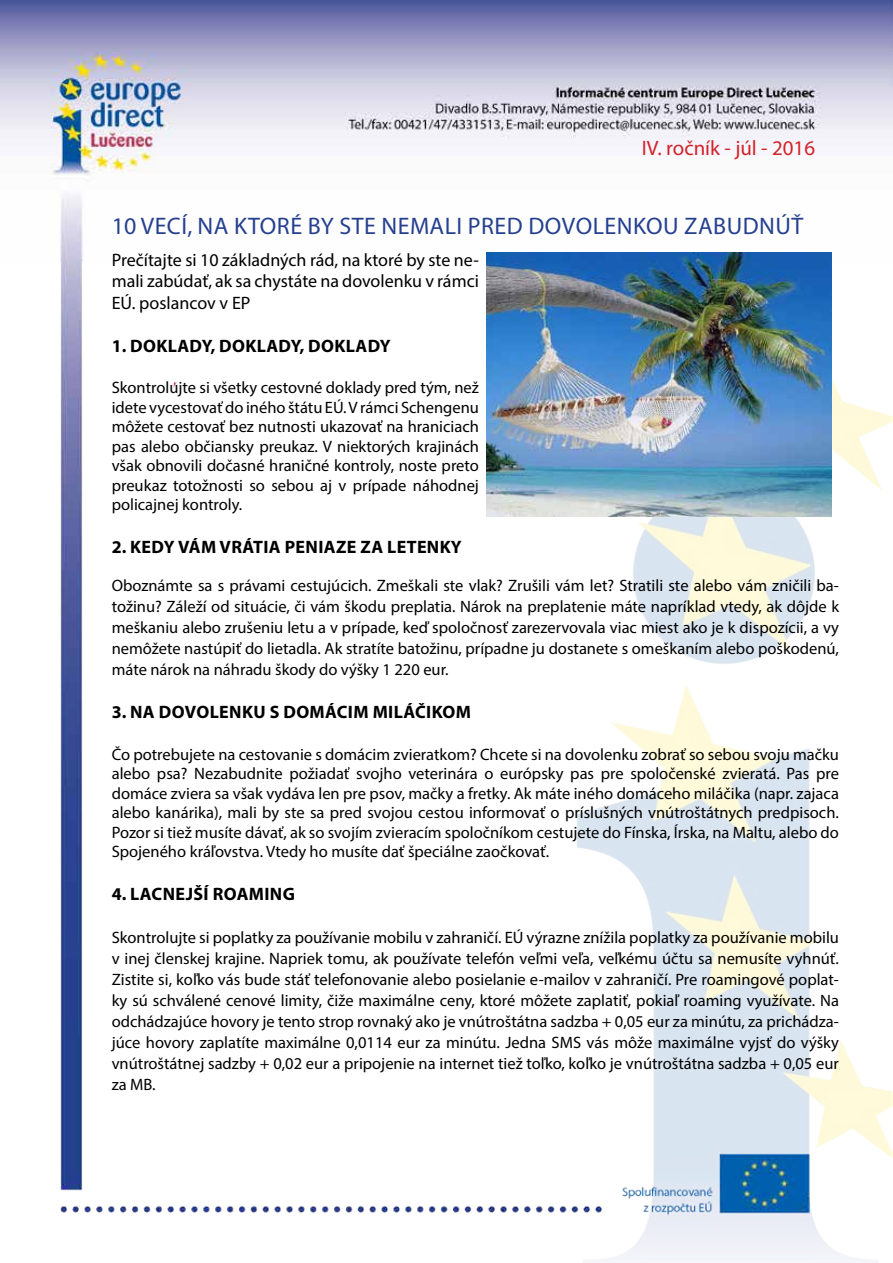
<style>
.page{position:relative;width:893px;height:1263px;background:#fff}
.page>*{position:absolute;margin:0;border:0;box-sizing:border-box;transform-origin:0 0}
.t1{font:24px "Myriad Pro";letter-spacing:.02em;color:#25408f}
.t2{font:20.85px "Myriad Pro";color:#d2232a}
.t3{font:700 18px "Myriad Pro";letter-spacing:.02em;color:#000}
.t4{font:18px/21.6px "Myriad Pro";color:#000;text-align:justify}
.t5{font:16.5px/19.5px "Myriad Pro";color:#000;text-align:justify}
</style>
<div class="page">
<img style="left:0;top:0;width:893px;height:1263px">
<img style="left:486px;top:252px;width:346px;height:265px">
<p class="t2" style="left:642px;top:135px;width:175px">IV. ročník - júl - 2016</p>
<h1 class="t1" style="left:112px;top:211px;width:689px">10 vecí, na ktoré by ste nemali pred dovolenkou zabudnúť</h1>
<p class="t4" style="left:112px;top:248px;width:369px">Prečítajte si 10 základných rád, na ktoré by ste ne&shy;mali zabúdať, ak sa chystáte na dovolenku v rámci EÚ. poslancov v EP</p>
<p class="t3" style="left:112px;top:334px;width:281px">1. DOKLADY, DOKLADY, DOKLADY</p>
<p class="t5" style="left:112px;top:377px;width:369px">Skontrolujte si všetky cestovné doklady pred tým, než idete vycestovať do iného štátu EÚ. V rámci Schengenu môžete cestovať bez nutnosti ukazovať na hraniciach pas alebo občiansky preukaz. V niektorých krajinách však obnovili dočasné hraničné kontroly, noste preto preukaz totožnosti so sebou aj v prípade náhodnej policajnej kontroly.</p>
<p class="t3" style="left:112px;top:535px;width:352px">2. KEDY VÁM VRÁTIA PENIAZE ZA LETENKY</p>
<p class="t5" style="left:112px;top:574px;width:729px;line-height:21.1px">Oboznámte sa s právami cestujúcich. Zmeškali ste vlak? Zrušili vám let? Stratili ste alebo vám zničili ba&shy;tožinu? Záleží od situácie, či vám škodu preplatia. Nárok na preplatenie máte napríklad vtedy, ak dôjde k meškaniu alebo zrušeniu letu a v prípade, keď spoločnosť zarezervovala viac miest ako je k dispozícii, a vy nemôžete nastúpiť do lietadla. Ak stratíte batožinu, prípadne ju dostanete s omeškaním alebo poškodenú, máte nárok na náhradu škody do výšky 1 220 eur.</p>
<p class="t3" style="left:112px;top:701px;width:361px">3. NA DOVOLENKU S DOMÁCIM MILÁČIKOM</p>
<p class="t5" style="left:112px;top:744px;width:729px">Čo potrebujete na cestovanie s domácim zvieratkom? Chcete si na dovolenku zobrať so sebou svoju mačku alebo psa? Nezabudnite požiadať svojho veterinára o európsky pas pre spoločenské zvieratá. Pas pre domáce zviera sa však vydáva len pre psov, mačky a fretky. Ak máte iného domáceho miláčika (napr. zajaca alebo kanárika), mali by ste sa pred svojou cestou informovať o príslušných vnútroštátnych predpisoch.<br>Pozor si tiež musíte dávať, ak so svojím zvieracím spoločníkom cestujete do Fínska, Írska, na Maltu, alebo do Spojeného kráľovstva. Vtedy ho musíte dať špeciálne zaočkovať.</p>
<p class="t3" style="left:112px;top:882px;width:185px">4. LACNEJŠÍ ROAMING</p>
<p class="t5" style="left:112px;top:926px;width:729px;line-height:21px">Skontrolujte si poplatky za používanie mobilu v zahraničí. EÚ výrazne znížila poplatky za používanie mobilu v inej členskej krajine. Napriek tomu, ak používate telefón veľmi veľa, veľkému účtu sa nemusíte vyhnúť.<br>Zistite si, koľko vás bude stáť telefonovanie alebo posielanie e-mailov v zahraničí. Pre roamingové poplat&shy;ky sú schválené cenové limity, čiže maximálne ceny, ktoré môžete zaplatiť, pokiaľ roaming využívate. Na odchádzajúce hovory je tento strop rovnaký ako je vnútroštátna sadzba + 0,05 eur za minútu, za prichádza&shy;júce hovory zaplatíte maximálne 0,0114 eur za minútu. Jedna SMS</p>
<p class="t5" style="left:112px;top:1031px;width:729px;line-height:21px;text-indent:475px">vás môže maximálne vyjsť do výšky vnútroštátnej sadzby + 0,02 eur a pripojenie na internet tiež toľko, koľko je vnútroštátna sadzba + 0,05 eur za MB.</p>
</div>
